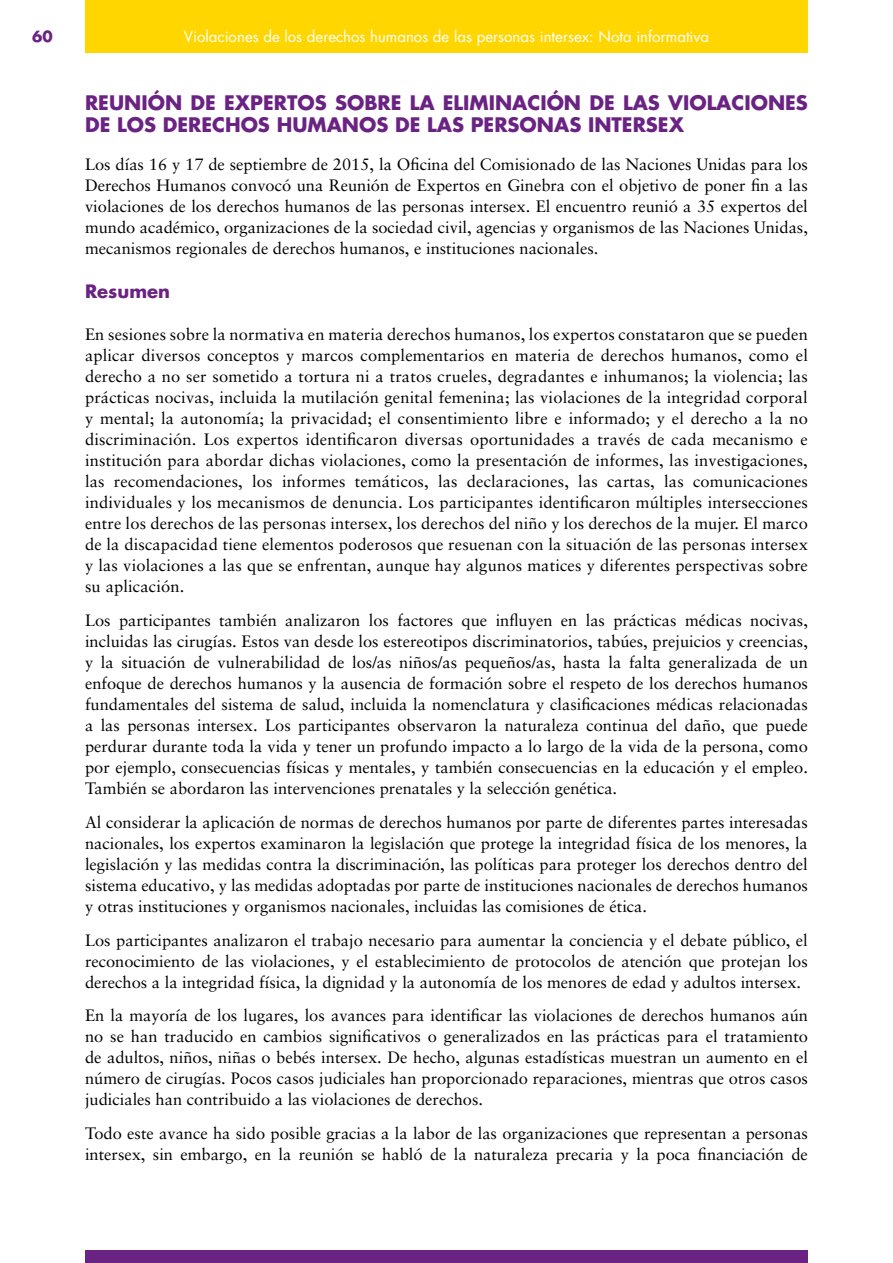
<style>
.page{position:relative;width:893px;height:1263px;background:#fff}
.page>*{position:absolute;margin:0;border:0;box-sizing:border-box;transform-origin:0 0}
.t1{font:700 19.5px/22.5px "Futura Std";color:#6a2383}
.t2{font:700 18px "Futura Std";color:#6a2383}
.t3{font:16.5px/21px "Sabon LT Pro";color:#000;text-align:justify}
.t4{font:15px "Futura Std";color:#fff}
.t5{font:700 15px "Futura Std";color:#6a2383}
</style>
<div class="page">
<div style="left:85px;top:0;width:723px;height:53px;background:#ffd600"></div>
<div style="left:85px;top:1251px;width:723px;height:12px;background:#6a2383"></div>
<p class="t5" style="left:32px;top:26px;width:22px">60</p>
<p class="t4" style="left:184px;top:27px;width:527px">Violaciones de los derechos humanos de las personas intersex: Nota informativa</p>
<p class="t1" style="left:85px;top:91px;width:724px">REUNIÓN DE EXPERTOS SOBRE LA ELIMINACIÓN DE LAS VIOLACIONES<br>DE LOS DERECHOS HUMANOS DE LAS PERSONAS INTERSEX</p>
<p class="t3" style="left:85px;top:153px;width:724px">Los días 16 y 17 de septiembre de 2015, la Oficina del Comisionado de las Naciones Unidas para los Derechos Humanos convocó una Reunión de Expertos en Ginebra con el objetivo de poner fin a las violaciones de los derechos humanos de las personas intersex. El encuentro reunió a 35 expertos del mundo académico, organizaciones de la sociedad civil, agencias y organismos de las Naciones Unidas, mecanismos regionales de derechos humanos, e instituciones nacionales.</p>
<p class="t2" style="left:85px;top:279px;width:86px">Resumen</p>
<p class="t3" style="left:85px;top:323px;width:724px">En sesiones sobre la normativa en materia derechos humanos, los expertos constataron que se pueden aplicar diversos conceptos y marcos complementarios en materia de derechos humanos, como el derecho a no ser sometido a tortura ni a tratos crueles, degradantes e inhumanos; la violencia; las prácticas nocivas, incluida la mutilación genital femenina; las violaciones de la integridad corporal y mental; la autonomía; la privacidad; el consentimiento libre e informado; y el derecho a la no discriminación. Los expertos identificaron diversas oportunidades a través de cada mecanismo e institución para abordar dichas violaciones, como la presentación de informes, las investigaciones, las recomendaciones, los informes temáticos, las declaraciones, las cartas, las comunicaciones individuales y los mecanismos de denuncia. Los participantes identificaron múltiples intersecciones entre los derechos de las personas intersex, los derechos del niño y los derechos de la mujer. El marco de la discapacidad tiene elementos poderosos que resuenan con la situación de las personas intersex y las violaciones a las que se enfrentan, aunque hay algunos matices y diferentes perspectivas sobre su aplicación.</p>
<p class="t3" style="left:85px;top:609px;width:724px">Los participantes también analizaron los factores que influyen en las prácticas médicas nocivas, incluidas las cirugías. Estos van desde los estereotipos discriminatorios, tabúes, prejuicios y creencias, y la situación de vulnerabilidad de los/as niños/as pequeños/as, hasta la falta generalizada de un enfoque de derechos humanos y la ausencia de formación sobre el respeto de los derechos humanos fundamentales del sistema de salud, incluida la nomenclatura y clasificaciones médicas relacionadas a las personas intersex. Los participantes observaron la naturaleza continua del daño, que puede perdurar durante toda la vida y tener un profundo impacto a lo largo de la vida de la persona, como por ejemplo, consecuencias físicas y mentales, y también consecuencias en la educación y el empleo.<br>También se abordaron las intervenciones prenatales y la selección genética.</p>
<p class="t3" style="left:85px;top:811px;width:724px">Al considerar la aplicación de normas de derechos humanos por parte de diferentes partes interesadas nacionales, los expertos examinaron la legislación que protege la integridad física de los menores, la legislación y las medidas contra la discriminación, las políticas para proteger los derechos dentro del sistema educativo, y las medidas adoptadas por parte de instituciones nacionales de derechos humanos y otras instituciones y organismos nacionales, incluidas las comisiones de ética.</p>
<p class="t3" style="left:85px;top:929px;width:724px">Los participantes analizaron el trabajo necesario para aumentar la conciencia y el debate público, el reconocimiento de las violaciones, y el establecimiento de protocolos de atención que protejan los derechos a la integridad física, la dignidad y la autonomía de los menores de edad y adultos intersex.</p>
<p class="t3" style="left:85px;top:1005px;width:724px">En la mayoría de los lugares, los avances para identificar las violaciones de derechos humanos aún no se han traducido en cambios significativos o generalizados en las prácticas para el tratamiento de adultos, niños, niñas o bebés intersex. De hecho, algunas estadísticas muestran un aumento en el número de cirugías. Pocos casos judiciales han proporcionado reparaciones, mientras que otros casos judiciales han contribuido a las violaciones de derechos.</p>
<p class="t3" style="left:85px;top:1122px;width:724px">Todo este avance ha sido posible gracias a la labor de las organizaciones que representan a personas intersex, sin embargo, en la reunión se habló de la naturaleza precaria y la poca financiación de</p>
</div>
